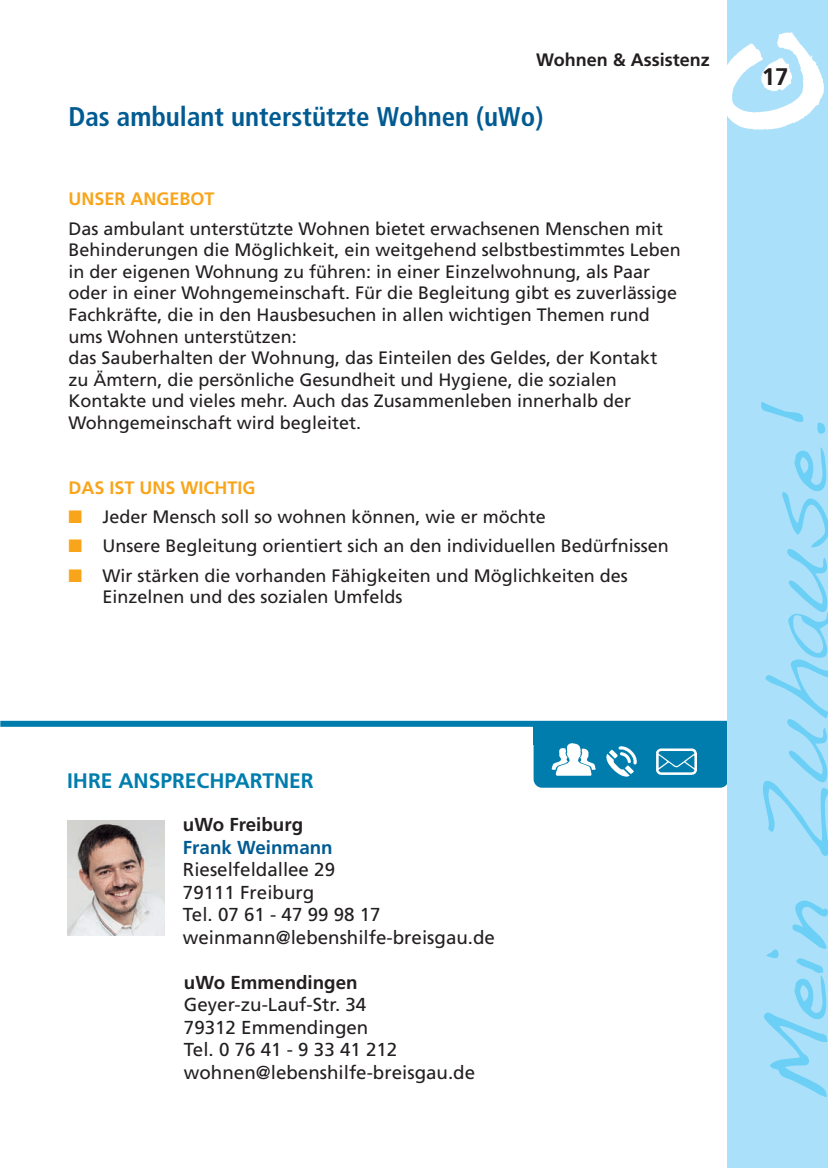
<style>
.page{position:relative;width:828px;height:1168px;background:#fff}
.page>*{position:absolute;margin:0;border:0;box-sizing:border-box;transform-origin:0 0}
.t1{font:700 condensed 27px "Frutiger";color:#015b92}
.t2{font:700 24px "Frutiger";color:#231f20}
.t3{font:700 21px "Frutiger";color:#007dad}
.t4{font:18.75px/22.5px "Frutiger";color:#231f20}
.t5{font:700 18.75px "Frutiger";color:#231f20}
.t6{font:700 18.75px "Frutiger";color:#015b92}
.t7{font:18px/21.6px "Frutiger";color:#231f20}
.t8{font:700 18px "Frutiger";color:#f9a51b}
.t9{font:700 18px "Frutiger";color:#231f20}
.s1{color:#f9a51b}
</style>
<div class="page">
<div style="left:0;top:721px;width:727px;height:6px;background:#007dad"></div>
<div style="left:533px;top:724px;width:195px;height:63px;background:#007dad;border-radius:9px"></div>
<div style="left:533px;top:724px;width:195px;height:21px;background:#007dad"></div>
<div style="left:727px;top:0;width:101px;height:1168px;background:#aae0f9"></div>
<img style="left:727px;top:32px;width:97px;height:98px">
<img style="left:67px;top:820px;width:98px;height:115px">
<svg style="left:761px;top:402px;width:67px;height:695px"></svg>
<img style="left:652px;top:748px;width:51px;height:40px">
<img style="left:551px;top:743px;width:45px;height:33px">
<img style="left:606px;top:746px;width:31px;height:31px">
<p class="t9" style="left:536px;top:53px;width:175px">Wohnen &amp; Assistenz</p>
<h1 class="t1" style="left:68px;top:105px;width:476px">Das ambulant unterstützte Wohnen (uWo)</h1>
<p class="t8" style="left:68px;top:192px;width:148px">UNSER ANGEBOT</p>
<p class="t7" style="left:68px;top:219px;width:614px">Das ambulant unterstützte Wohnen bietet erwachsenen Menschen mit Behinderungen die Möglichkeit, ein weitgehend selbstbestimmtes Leben in der eigenen Wohnung zu führen: in einer Einzelwohnung, als Paar oder in einer Wohngemeinschaft. Für die Begleitung gibt es zuverlässige Fachkräfte, die in den Hausbesuchen in allen wichtigen Themen rund ums Wohnen unterstützen:<br>das Sauberhalten der Wohnung, das Einteilen des Geldes, der Kontakt zu Ämtern, die persönliche Gesundheit und Hygiene, die sozialen Kontakte und vieles mehr. Auch das Zusammenleben innerhalb der Wohngemeinschaft wird begleitet.</p>
<p class="t8" style="left:68px;top:480px;width:189px">DAS IST UNS WICHTIG</p>
<p class="t7" style="left:68px;top:507px;width:479px"><span class="s1">■</span> Jeder Mensch soll so wohnen können, wie er möchte</p>
<p class="t7" style="left:68px;top:537px;width:602px"><span class="s1">■</span> Unsere Begleitung orientiert sich an den individuellen Bedürfnissen</p>
<p class="t7" style="left:102px;top:566px;width:527px;text-indent:-34px"><span class="s1">■</span> Wir stärken die vorhanden Fähigkeiten und Möglichkeiten des<br>Einzelnen und des sozialen Umfelds</p>
<h2 class="t2" style="left:761px;top:67px;width:28px">17</h2>
<p class="t3" style="left:67px;top:771px;width:248px">IHRE ANSPRECHPARTNER</p>
<p class="t5" style="left:183px;top:817px;width:122px">uWo Freiburg</p>
<p class="t6" style="left:183px;top:839px;width:151px">Frank Weinmann</p>
<p class="t4" style="left:183px;top:859px;width:313px">Rieselfeldallee 29<br>79111 Freiburg<br>Tel. 07 61 - 47 99 98 17 weinmann@lebenshilfe-breisgau.de</p>
<p class="t5" style="left:184px;top:974px;width:175px">uWo Emmendingen</p>
<p class="t4" style="left:184px;top:994px;width:293px">Geyer-zu-Lauf-Str. 34<br>79312 Emmendingen<br>Tel. 0 76 41 - 9 33 41 212 wohnen@lebenshilfe-breisgau.de</p>
</div>
